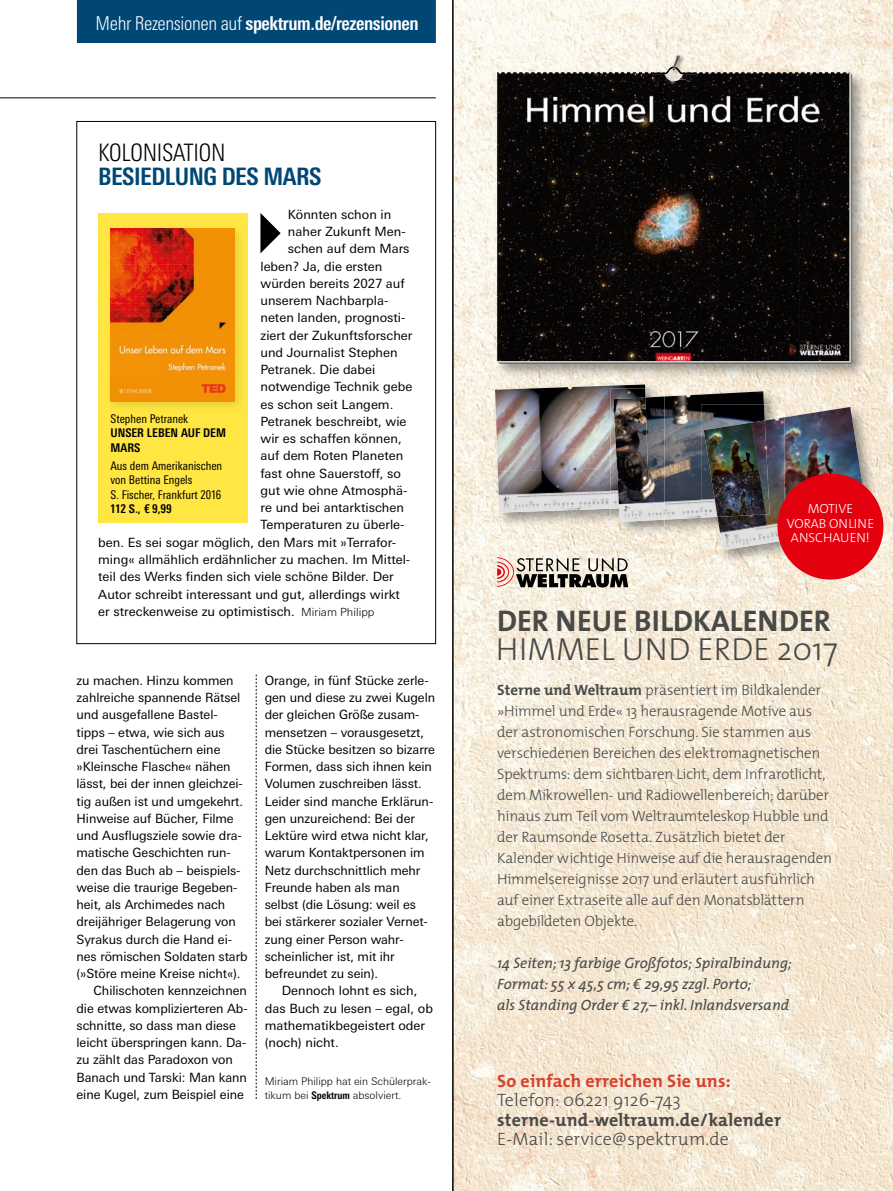
<style>
.page{position:relative;width:893px;height:1191px;background:#fff}
.page>*{position:absolute;margin:0;border:0;box-sizing:border-box;transform-origin:0 0}
.t1{font:300 32.1px "The Mix";color:#494948}
.t2{font:700 30px "The Mix";color:#494948}
.REZENSIONEN_Uebersch{font:700 condensed 24px "Univers Next Pro";letter-spacing:-.02em;color:#004776}
.REZENSIONEN_Dachzeil{font:300 condensed 24px "Univers Next Pro";letter-spacing:-.02em;color:#000}
.t3{font:700 condensed 19.05px "Univers Next Pro";letter-spacing:-.02em;color:#fff}
.t4{font:300 18px/19.5px "The Mix";letter-spacing:.01em;color:#494948}
.t5{font:300 15px/21px "The Mix";letter-spacing:-.01em;color:#494948}
.t6{font:italic 15px/21px "The Mix";color:#494948}
.t7{font:300 13.2px/14.2px "The Mix";color:#fff;text-align:center}
.Grundtext_mit_Einzug{font:12.75px/17.2px "Univers Next Pro";letter-spacing:-.005em;color:#000}
.Grundtext_Initial_Dr{font:12.75px "Univers Next Pro";color:#000}
.REZENSIONEN_Grundtex{font:condensed 12px/14.2px "Univers Next Pro";color:#000}
.REZENSIONEN_Titel_Bu{font:700 condensed 12px/14.2px "Univers Next Pro";color:#000}
.REZENSIONEN_Grundtex-2{font:700 condensed 12px "Univers Next Pro";color:#000}
.Grundtext_mit_Einzug-2{font:300 10.5px/13.5px "Univers Next Pro";color:#000}
.s1{font-weight:300}
.s2{font-weight:300;font-size:11.25px}
.s3{font-weight:700;font-stretch:condensed}
.s4{font-weight:700}
.s5{font-weight:700;color:#d4412e}
</style>
<div class="page">
<hr style="left:0;top:98px;width:812px;height:1px;background:#000">
<svg style="left:420px;top:93px;width:447px;height:40px"></svg>
<svg style="left:256px;top:674px;width:1px;height:425px"></svg>
<div style="left:98px;top:213px;width:150px;height:309px;background:#ffe642"></div>
<div style="left:105px;top:223px;width:141px;height:190px;background:#000;opacity:.1"></div>
<img style="left:111px;top:229px;width:124px;height:173px">
<div style="left:77px;top:0;width:359px;height:43px;background:#004776"></div>
<img style="left:454px;top:622px;width:439px;height:569px">
<img style="left:454px;top:0;width:88px;height:622px">
<img style="left:542px;top:516px;width:351px;height:106px">
<img style="left:542px;top:357px;width:351px;height:52px">
<img style="left:542px;top:0;width:351px;height:93px">
<img style="left:884px;top:409px;width:9px;height:107px">
<img style="left:867px;top:92px;width:26px;height:266px">
<svg style="left:497px;top:557px;width:131px;height:30px;background:#9d9189"></svg>
<svg style="left:497px;top:51px;width:355px;height:313px;background:#262321"></svg>
<img style="left:492px;top:381px;width:173px;height:147px">
<img style="left:495px;top:384px;width:150px;height:88px">
<img style="left:498px;top:468px;width:112px;height:44px">
<img style="left:610px;top:388px;width:175px;height:149px">
<img style="left:610px;top:388px;width:55px;height:140px">
<img style="left:610px;top:388px;width:35px;height:121px">
<img style="left:665px;top:391px;width:99px;height:128px">
<img style="left:619px;top:396px;width:46px;height:126px">
<img style="left:613px;top:397px;width:36px;height:111px">
<img style="left:701px;top:404px;width:183px;height:161px">
<img style="left:701px;top:404px;width:84px;height:133px">
<img style="left:701px;top:404px;width:64px;height:114px">
<img style="left:770px;top:407px;width:99px;height:135px">
<img style="left:721px;top:537px;width:51px;height:13px">
<img style="left:717px;top:417px;width:68px;height:120px">
<img style="left:704px;top:420px;width:66px;height:97px">
<div style="left:777px;top:473px;width:106px;height:106px;background:#e3000f;border-radius:50%"></div>
<hr style="left:452px;top:0;width:2px;height:1191px;background:#000">
<h3 class="t3" style="left:96px;top:12px;width:325px"><span class="s1">Mehr Rezensionen auf</span> spektrum.de/rezensionen</h3>
<p class="REZENSIONEN_Dachzeil" style="left:98px;top:139px;width:129px">KOLONISATION</p>
<p class="REZENSIONEN_Uebersch" style="left:98px;top:162px;width:225px">BESIEDLUNG DES MARS</p>
<p class="Grundtext_Initial_Dr" style="left:288px;top:207px;width:105px">Könnten schon in</p>
<p class="Grundtext_Initial_Dr" style="left:288px;top:224px;width:119px">naher Zukunft Men-</p>
<p class="Grundtext_Initial_Dr" style="left:288px;top:241px;width:123px">schen auf dem Mars</p>
<p class="Grundtext_Initial_Dr" style="left:260px;top:259px;width:123px">leben? Ja, die ersten</p>
<p class="Grundtext_Initial_Dr" style="left:260px;top:276px;width:146px">würden bereits 2027 auf</p>
<p class="Grundtext_Initial_Dr" style="left:260px;top:293px;width:130px">unserem Nachbarpla-</p>
<p class="Grundtext_Initial_Dr" style="left:260px;top:310px;width:147px">neten landen, prognosti-</p>
<p class="Grundtext_Initial_Dr" style="left:260px;top:328px;width:154px">ziert der Zukunftsforscher</p>
<p class="Grundtext_Initial_Dr" style="left:260px;top:345px;width:139px">und Journalist Stephen</p>
<p class="Grundtext_Initial_Dr" style="left:260px;top:362px;width:116px">Petranek. Die dabei</p>
<p class="Grundtext_Initial_Dr" style="left:260px;top:379px;width:153px">notwendige Technik gebe</p>
<p class="Grundtext_Initial_Dr" style="left:260px;top:397px;width:134px">es schon seit Langem.</p>
<p class="Grundtext_Initial_Dr" style="left:260px;top:414px;width:148px">Petranek beschreibt, wie</p>
<p class="Grundtext_Initial_Dr" style="left:260px;top:431px;width:143px">wir es schaffen können,</p>
<p class="Grundtext_Initial_Dr" style="left:260px;top:448px;width:144px">auf dem Roten Planeten</p>
<p class="Grundtext_Initial_Dr" style="left:260px;top:466px;width:142px">fast ohne Sauerstoff, so</p>
<p class="Grundtext_Initial_Dr" style="left:260px;top:483px;width:148px">gut wie ohne Atmosphä-</p>
<p class="Grundtext_Initial_Dr" style="left:260px;top:500px;width:145px">re und bei antarktischen</p>
<p class="Grundtext_Initial_Dr" style="left:260px;top:517px;width:146px">Temperaturen zu überle-</p>
<p class="Grundtext_Initial_Dr" style="left:98px;top:535px;width:300px">ben. Es sei sogar möglich, den Mars mit »Terrafor-</p>
<p class="Grundtext_Initial_Dr" style="left:98px;top:552px;width:314px">ming« allmählich erdähnlicher zu machen. Im Mittel-</p>
<p class="Grundtext_Initial_Dr" style="left:98px;top:569px;width:297px">teil des Werks finden sich viele schöne Bilder. Der</p>
<p class="Grundtext_Initial_Dr" style="left:98px;top:586px;width:303px">Autor schreibt interessant und gut, allerdings wirkt</p>
<p class="Grundtext_Initial_Dr" style="left:98px;top:604px;width:278px">er streckenweise zu optimistisch. <span class="s2">Miriam Philipp</span></p>
<p class="REZENSIONEN_Grundtex" style="left:111px;top:412px;width:79px">Stephen Petranek</p>
<p class="REZENSIONEN_Titel_Bu" style="left:111px;top:426px;width:117px">UNSER LEBEN AUF DEM<br>MARS</p>
<p class="REZENSIONEN_Grundtex" style="left:111px;top:459px;width:113px">Aus dem Amerikanischen von Bettina Engels</p>
<p class="REZENSIONEN_Grundtex" style="left:111px;top:487px;width:112px">S. Fischer, Frankfurt 2016</p>
<p class="REZENSIONEN_Grundtex-2" style="left:111px;top:501px;width:63px">112 S., € 9,99</p>
<p class="Grundtext_mit_Einzug" style="left:77px;top:671px;width:173px">zu machen. Hinzu kommen zahlreiche spannende Rätsel und ausgefallene Bastel&shy;tipps – etwa, wie sich aus drei Taschentüchern eine »Kleinsche Flasche« nähen lässt, bei der innen gleichzei&shy;tig außen ist und umgekehrt.<br>Hinweise auf Bücher, Filme und Ausflugsziele sowie dra&shy;matische Geschichten run&shy;den das Buch ab – beispiels&shy;weise die traurige Begeben&shy;heit, als Archimedes nach dreijähriger Belagerung von<br>Syrakus durch die Hand ei&shy;nes römischen Soldaten starb (»Störe meine Kreise nicht«).</p>
<p class="Grundtext_mit_Einzug" style="left:77px;top:982px;width:173px;text-indent:17px">Chilischoten kennzeichnen die etwas komplizierteren Ab&shy;schnitte, so dass man diese leicht überspringen kann. Da&shy;zu zählt das Paradoxon von<br>Banach und Tarski: Man kann eine Kugel, zum Beispiel eine</p>
<p class="Grundtext_mit_Einzug" style="left:265px;top:671px;width:172px">Orange, in fünf Stücke zerle&shy;gen und diese zu zwei Kugeln der gleichen Größe zusam&shy;mensetzen – vorausgesetzt, die Stücke besitzen so bizarre<br>Formen, dass sich ihnen kein<br>Volumen zuschreiben lässt.<br>Leider sind manche Erklärun&shy;gen unzureichend: Bei der<br>Lektüre wird etwa nicht klar, warum Kontaktpersonen im<br>Netz durchschnittlich mehr<br>Freunde haben als man selbst (die Lösung: weil es bei stärkerer sozialer Vernet&shy;zung einer Person wahr&shy;scheinlicher ist, mit ihr befreundet zu sein).</p>
<p class="Grundtext_mit_Einzug" style="left:265px;top:982px;width:170px;text-indent:17px">Dennoch lohnt es sich, das Buch zu lesen – egal, ob mathematikbegeistert oder (noch) nicht.</p>
<p class="Grundtext_mit_Einzug-2" style="left:265px;top:1074px;width:168px">Miriam Philipp hat ein Schülerprak&shy;tikum bei <span class="s3">Spektrum</span> absolviert.</p>
<p class="t7" style="left:787px;top:502px;width:89px">MOTIVE<br>VORAB ONLINE<br>ANSCHAUEN!</p>
<p class="t2" style="left:497px;top:601px;width:335px">DER NEUE BILDKALENDER</p>
<p class="t1" style="left:496px;top:628px;width:343px">HIMMEL UND ERDE 2017</p>
<p class="t5" style="left:497px;top:679px;width:336px"><span class="s4">Sterne und Weltraum</span> präsentiert im Bildkalender »Himmel und Erde« 13 herausragende Motive aus der astronomischen Forschung. Sie stammen aus verschiedenen Bereichen des elektromagnetischen Spektrums: dem sichtbaren Licht, dem Infrarotlicht, dem Mikrowellen- und Radiowellenbereich; darüber hinaus zum Teil vom Weltraumteleskop Hubble und der Raumsonde Rosetta. Zusätzlich bietet der Kalender wichtige Hinweise auf die herausragenden Himmelsereignisse 2017 und erläutert ausführlich auf einer Extraseite alle auf den Monatsblättern abgebildeten Objekte.</p>
<p class="t6" style="left:497px;top:952px;width:296px">14 Seiten; 13 farbige Großfotos; Spiralbindung;<br>Format: 55 x 45,5 cm; € 29,95 zzgl. Porto;<br>als Standing Order € 27,– inkl. Inlandsversand</p>
<p class="t4" style="left:497px;top:1071px;width:285px"><span class="s5">So einfach erreichen Sie uns:<br></span>Telefon: 06221 9126-743 <span class="s4">sterne-und-weltraum.de/kalender<br></span>E-Mail: service@spektrum.de</p>
</div>
